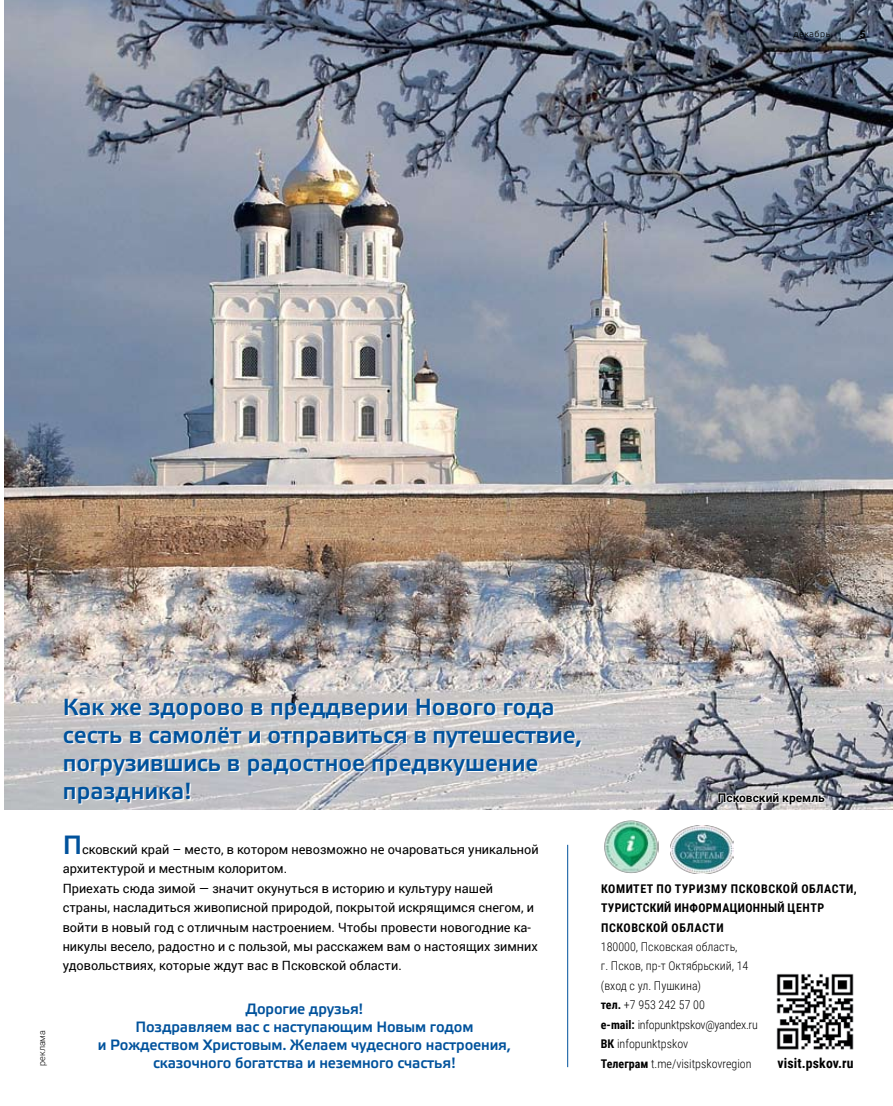
<style>
.page{position:relative;width:893px;height:1106px;background:#fff}
.page>*{position:absolute;margin:0;border:0;box-sizing:border-box;transform-origin:0 0}
.t1{font:23.4px/28px "Elektra Medium Pro";color:#00529c}
.t2{font:15px/18px "Elektra Medium Pro";letter-spacing:-.01em;color:#00529c;text-align:center}
.t3{font:700 13.8px "Roboto Condensed";color:#000}
.t4{font:12.75px/19.4px "Roboto";color:#000}
.t5{font:300 12px/19.4px "Roboto Condensed";color:#000}
.t6{font:700 12px/19.4px "Roboto Condensed";letter-spacing:.045em;color:#000}
.t7{font:700 12px "Roboto";color:#000}
.t8{font:900 10.5px "Roboto";color:#000}
.t9{font:300 9px "Roboto";color:#000}
.t10{font:9px "Elektra Light Pro";letter-spacing:.05em;color:#000}
.s1{font-family:"Elektra Medium Pro";font-size:26.4px;color:#00529c}
.s2{font-weight:700}
</style>
<div class="page">
<img style="left:4px;top:0;width:889px;height:809px">
<img style="left:604px;top:820px;width:54px;height:53px">
<img style="left:670px;top:825px;width:55px;height:48px">
<img style="left:776px;top:973px;width:78px;height:77px">
<hr style="left:567px;top:844px;width:1px;height:223px;background:#00529c">
<svg style="left:717px;top:790px;width:109px;height:78px"></svg>
<p class="t10" style="left:793px;top:30px;width:39px">декабрь</p>
<p class="t8" style="left:860px;top:27px;width:8px">5</p>
<p class="t9" style="left:36px;top:1065px;width:37px;rotate:-90deg">реклама</p>
<h1 class="t1" style="left:63px;top:693px;width:521px">Как же здорово в преддверии Нового года сесть в самолёт и отправиться в путешествие, погрузившись в радостное предвкушение праздника!</h1>
<p class="t4" style="left:63px;top:839px;width:477px"><span class="s1">П</span>сковский край – место, в котором невозможно не очароваться уникальной архитектурой и местным колоритом.<br>Приехать сюда зимой — значит окунуться в историю и культуру нашей страны, насладиться живописной природой, покрытой искрящимся снегом, и войти в новый год с отличным настроением. Чтобы провести новогодние ка&shy;никулы весело, радостно и с пользой, мы расскажем вам о настоящих зимних удовольствиях, которые ждут вас в Псковской области.</p>
<p class="t2" style="left:98px;top:1000px;width:415px">Дорогие друзья!<br>Поздравляем вас с наступающим Новым годом<br>и Рождеством Христовым. Желаем чудесного настроения, сказочного богатства и неземного счастья!</p>
<p class="t7" style="left:718px;top:789px;width:108px">Псковский кремль</p>
<p class="t6" style="left:601px;top:878px;width:257px">Комитет по туризму Псковской области,<br>Туристский информационный центр<br>Псковской области</p>
<p class="t5" style="left:601px;top:936px;width:158px">180000, Псковская область,<br>г. Псков, пр-т Октябрьский, 14 (вход с ул. Пушкина)<br><span class="s2">тел.</span> +7 953 242 57 00<br><span class="s2">e-mail:</span> infopunktpskov@yandex.ru<br><span class="s2">ВК</span> infopunktpskov<br><span class="s2">Телеграм</span> t.me/visitpskovregion</p>
<p class="t3" style="left:777px;top:1052px;width:78px">visit.pskov.ru</p>
</div>
